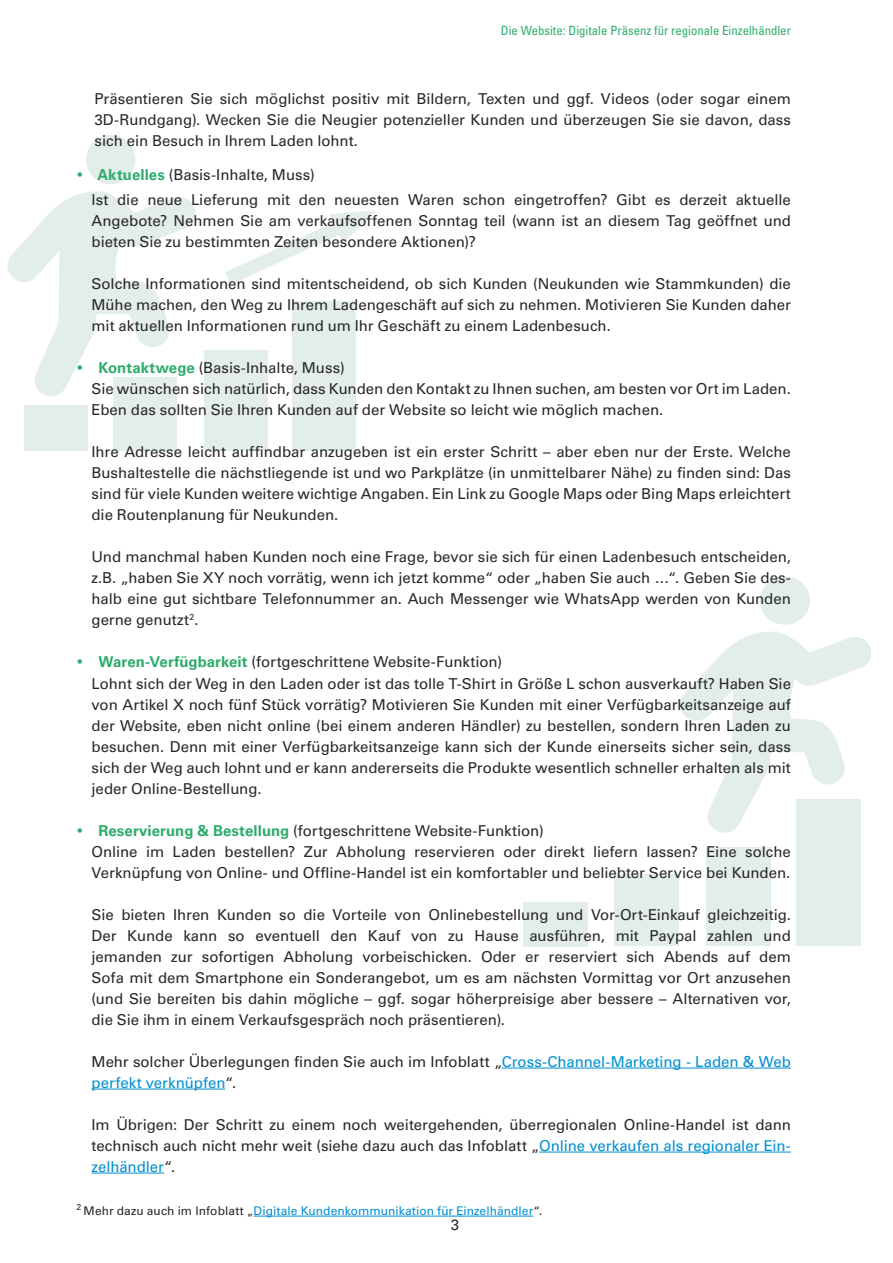
<style>
.page{position:relative;width:893px;height:1263px;background:#fff}
.page>*{position:absolute;margin:0;border:0;box-sizing:border-box;transform-origin:0 0}
.t1{font:15px/21px "Univers LT Std";color:#282827;text-align:justify}
.t2{font:condensed 12.75px "Univers LT Std";color:#2dac6c}
.t3{font:12px "Univers LT Std";letter-spacing:.005em;color:#008fcf}
.s1{color:#2dac6c}
.s2{font-weight:700;color:#2dac6c}
.s3{color:#008fcf}
.s4{color:#282827}
</style>
<div class="page">
<div style="left:25px;top:405px;width:63px;height:45px;background:#e3eee8"></div>
<div style="left:114px;top:377px;width:63px;height:73px;background:#e3eee8"></div>
<div style="left:204px;top:350px;width:63px;height:100px;background:#e3eee8"></div>
<div style="left:293px;top:301px;width:63px;height:149px;background:#e3eee8"></div>
<div style="left:86px;top:135px;width:49px;height:49px;background:#e3eee8;border-radius:50%"></div>
<svg style="left:7px;top:191px;width:189px;height:208px"></svg>
<svg style="left:225px;top:210px;width:151px;height:74px"></svg>
<div style="left:523px;top:902px;width:64px;height:44px;background:#e3eee8"></div>
<div style="left:614px;top:874px;width:64px;height:72px;background:#e3eee8"></div>
<div style="left:706px;top:847px;width:64px;height:99px;background:#e3eee8"></div>
<div style="left:796px;top:799px;width:65px;height:147px;background:#e3eee8"></div>
<div style="left:760px;top:576px;width:50px;height:49px;background:#e3eee8;border-radius:50%"></div>
<svg style="left:680px;top:632px;width:192px;height:201px"></svg>
<hr style="left:502px;top:1068px;width:289px;height:1px;background:#008fcf">
<hr style="left:92px;top:1089px;width:133px;height:1px;background:#008fcf">
<hr style="left:539px;top:1152px;width:252px;height:1px;background:#008fcf">
<hr style="left:92px;top:1173px;width:72px;height:1px;background:#008fcf">
<hr style="left:254px;top:1216px;width:279px;height:1px;background:#008fcf">
<p class="t2" style="left:501px;top:23px;width:291px">Die Website: Digitale Präsenz für regionale Einzelhändler</p>
<p class="t1" style="left:95px;top:89px;width:698px">Präsentieren Sie sich möglichst positiv mit Bildern, Texten und ggf. Videos (oder sogar einem 3D-Rundgang). Wecken Sie die Neugier potenzieller Kunden und überzeugen Sie sie davon, dass sich ein Besuch in Ihrem Laden lohnt.</p>
<p class="t1" style="left:92px;top:162px;width:701px;line-height:25.2px;text-indent:-15px"><span class="s1">•</span> <span class="s2">Aktuelles</span> (Basis-Inhalte, Muss)<br>Ist die neue Lieferung mit den neuesten Waren schon eingetroffen? Gibt es derzeit aktuelle</p>
<p class="t1" style="left:92px;top:211px;width:701px">Angebote? Nehmen Sie am verkaufsoffenen Sonntag teil (wann ist an diesem Tag geöffnet und bieten Sie zu bestimmten Zeiten besondere Aktionen)?</p>
<p class="t1" style="left:92px;top:274px;width:701px">Solche Informationen sind mitentscheidend, ob sich Kunden (Neukunden wie Stammkunden) die Mühe machen, den Weg zu Ihrem Ladengeschäft auf sich zu nehmen. Motivieren Sie Kunden daher mit aktuellen Informationen rund um Ihr Geschäft zu einem Ladenbesuch.</p>
<p class="t1" style="left:92px;top:358px;width:701px;text-align:left;text-indent:-15px"><span class="s1">•</span> <span class="s2">Kontaktwege</span> (Basis-Inhalte, Muss)<br>Sie wünschen sich natürlich, dass Kunden den Kontakt zu Ihnen suchen, am besten vor Ort im Laden.<br>Eben das sollten Sie Ihren Kunden auf der Website so leicht wie möglich machen.</p>
<p class="t1" style="left:92px;top:442px;width:701px">Ihre Adresse leicht auffindbar anzugeben ist ein erster Schritt – aber eben nur der Erste. Welche Bushaltestelle die nächstliegende ist und wo Parkplätze (in unmittelbarer Nähe) zu finden sind: Das sind für viele Kunden weitere wichtige Angaben. Ein Link zu Google Maps oder Bing Maps erleichtert die Routenplanung für Neukunden.</p>
<p class="t1" style="left:92px;top:547px;width:701px">Und manchmal haben Kunden noch eine Frage, bevor sie sich für einen Ladenbesuch entscheiden, z.B. „haben Sie XY noch vorrätig, wenn ich jetzt komme“ oder „haben Sie auch …“. Geben Sie des&shy;halb eine gut sichtbare Telefonnummer an. Auch Messenger wie WhatsApp werden von Kunden gerne genutzt<sup>2</sup>.</p>
<p class="t1" style="left:92px;top:652px;width:701px;text-align:left;text-indent:-15px"><span class="s1">•</span> <span class="s2">Waren-Verfügbarkeit</span> (fortgeschrittene Website-Funktion)<br>Lohnt sich der Weg in den Laden oder ist das tolle T-Shirt in Größe L schon ausverkauft? Haben Sie von Artikel X noch fünf Stück vorrätig? Motivieren Sie Kunden mit einer Verfügbarkeitsanzeige auf der Website, eben nicht online (bei einem anderen Händler) zu bestellen, sondern Ihren Laden zu besuchen. Denn mit einer Verfügbarkeitsanzeige kann sich der Kunde einerseits sicher sein, dass sich der Weg auch lohnt und er kann andererseits die Produkte wesentlich schneller erhalten als mit jeder Online-Bestellung.</p>
<p class="t1" style="left:92px;top:820px;width:701px;text-align:left;text-indent:-15px"><span class="s1">•</span> <span class="s2">Reservierung &amp; Bestellung</span> (fortgeschrittene Website-Funktion)<br>Online im Laden bestellen? Zur Abholung reservieren oder direkt liefern lassen? Eine solche<br>Verknüpfung von Online- und Offline-Handel ist ein komfortabler und beliebter Service bei Kunden.</p>
<p class="t1" style="left:92px;top:904px;width:701px">Sie bieten Ihren Kunden so die Vorteile von Onlinebestellung und Vor-Ort-Einkauf gleichzeitig.<br>Der Kunde kann so eventuell den Kauf von zu Hause ausführen, mit Paypal zahlen und jemanden zur sofortigen Abholung vorbeischicken. Oder er reserviert sich Abends auf dem Sofa mit dem Smartphone ein Sonderangebot, um es am nächsten Vormittag vor Ort anzusehen (und Sie bereiten bis dahin mögliche – ggf. sogar höherpreisige aber bessere – Alternativen vor, die Sie ihm in einem Verkaufsgespräch noch präsentieren).</p>
<p class="t1" style="left:92px;top:1051px;width:701px">Mehr solcher Überlegungen finden Sie auch im Infoblatt „<span class="s3">Cross-Channel-Marketing - Laden &amp; Web perfekt verknüpfen</span>“.</p>
<p class="t1" style="left:92px;top:1114px;width:701px">Im Übrigen: Der Schritt zu einem noch weitergehenden, überregionalen Online-Handel ist dann technisch auch nicht mehr weit (siehe dazu auch das Infoblatt „<span class="s3">Online verkaufen als regionaler Ein&shy;zelhändler</span>“.</p>
<p class="t3" style="left:77px;top:1203px;width:468px"><sup>2</sup> <span class="s4">Mehr dazu auch im Infoblatt „</span>Digitale Kundenkommunikation für Einzelhändler<span class="s4">“.</span></p>
<p class="t1" style="left:451px;top:1214px;width:10px">3</p>
</div>
